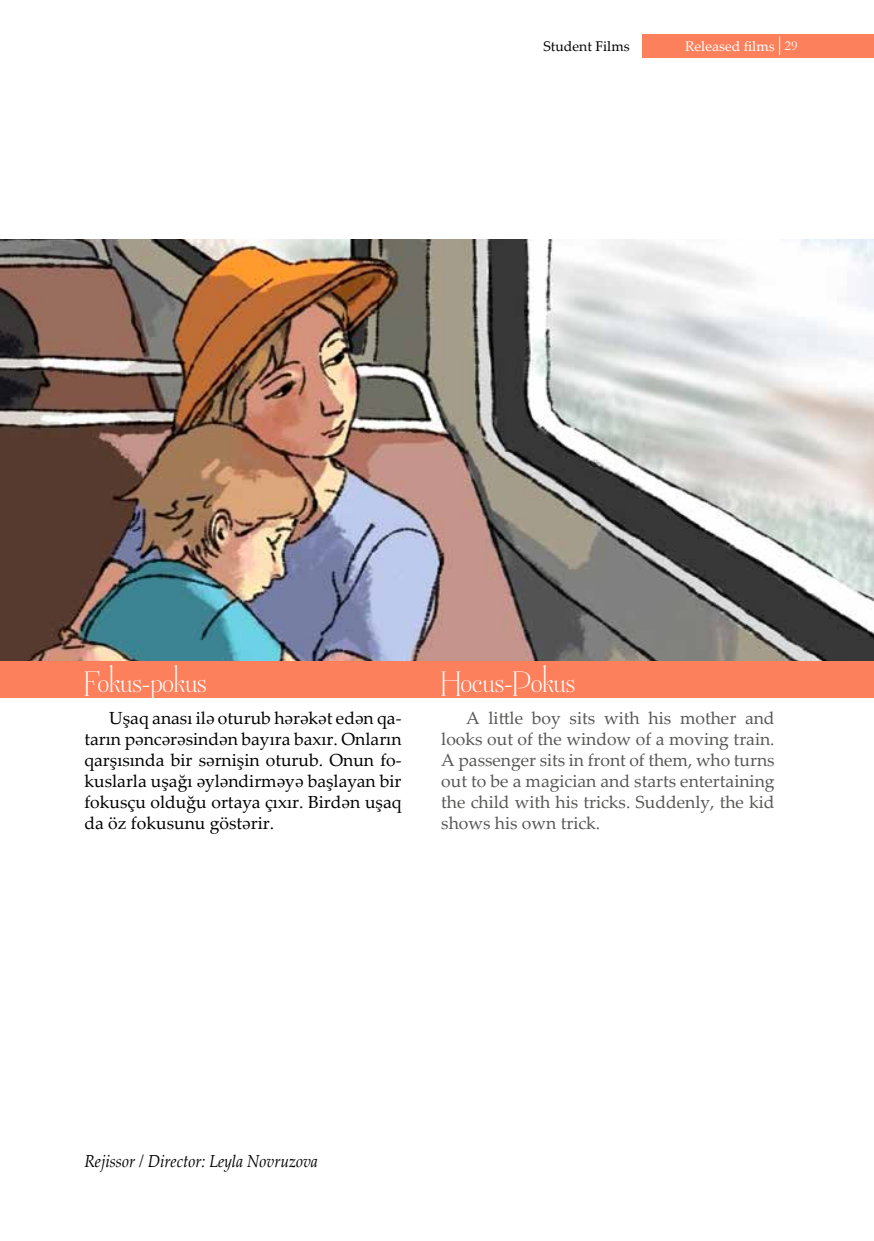
<style>
.page{position:relative;width:874px;height:1241px;background:#fff}
.page>*{position:absolute;margin:0;border:0;box-sizing:border-box;transform-origin:0 0}
.t1{font:25.03px "Mussica";color:#fff;scale:.91 1}
.t2{font:17.5px/21px "Palatino Linotype";color:#000;text-align:justify}
.t3{font:17.5px/21px "Palatino Linotype";color:#575756;text-align:justify}
.t4{font:italic 17.32px "Palatino Linotype";color:#000;scale:.91 1}
.t5{font:14px "Palatino Linotype";color:#fff}
.t6{font:14px "Palatino Linotype";color:#000}
.s1{font-family:"Garamond"}
</style>
<div class="page">
<div style="left:696px;top:34px;width:177px;height:23px;background:#fd805c"></div>
<svg style="left:779px;top:37px;width:1px;height:18px"></svg>
<div style="left:641px;top:34px;width:133px;height:23px;background:#fd805c"></div>
<img style="left:0;top:239px;width:873px;height:422px">
<div style="left:0;top:661px;width:873px;height:36px;background:#fd805c"></div>
<p class="t6" style="left:543px;top:36px;width:88px">Student Films</p>
<p class="t5" style="left:684px;top:36px;width:85px">Released film</p>
<p class="t5" style="left:726px;top:36px;width:73px">Projects <span class="s1">29</span></p>
<h1 class="t1" style="left:84px;top:668px;width:136px">Fokus-pokus</h1>
<h1 class="t1" style="left:441px;top:668px;width:148px">Hocus-Pokus</h1>
<p class="t2" style="left:84px;top:706px;width:318px;text-indent:25px">Uşaq anası ilə oturub hərəkət edən qa&shy;tarın pəncərəsindən bayıra baxır. Onların qarşısında bir sərnişin oturub. Onun fo&shy;kuslarla uşağı əyləndirməyə başlayan bir fokusçu olduğu ortaya çıxır. Birdən uşaq da öz fokusunu göstərir.</p>
<p class="t3" style="left:441px;top:706px;width:335px;text-indent:25px">A little boy sits with his mother and looks out of the window of a moving train.<br>A passenger sits in front of them, who turns out to be a magician and starts entertaining the child with his tricks. Suddenly, the kid shows his own trick.</p>
<p class="t4" style="left:84px;top:1148px;width:258px">Rejissor / Director: Leyla Novruzova</p>
</div>
